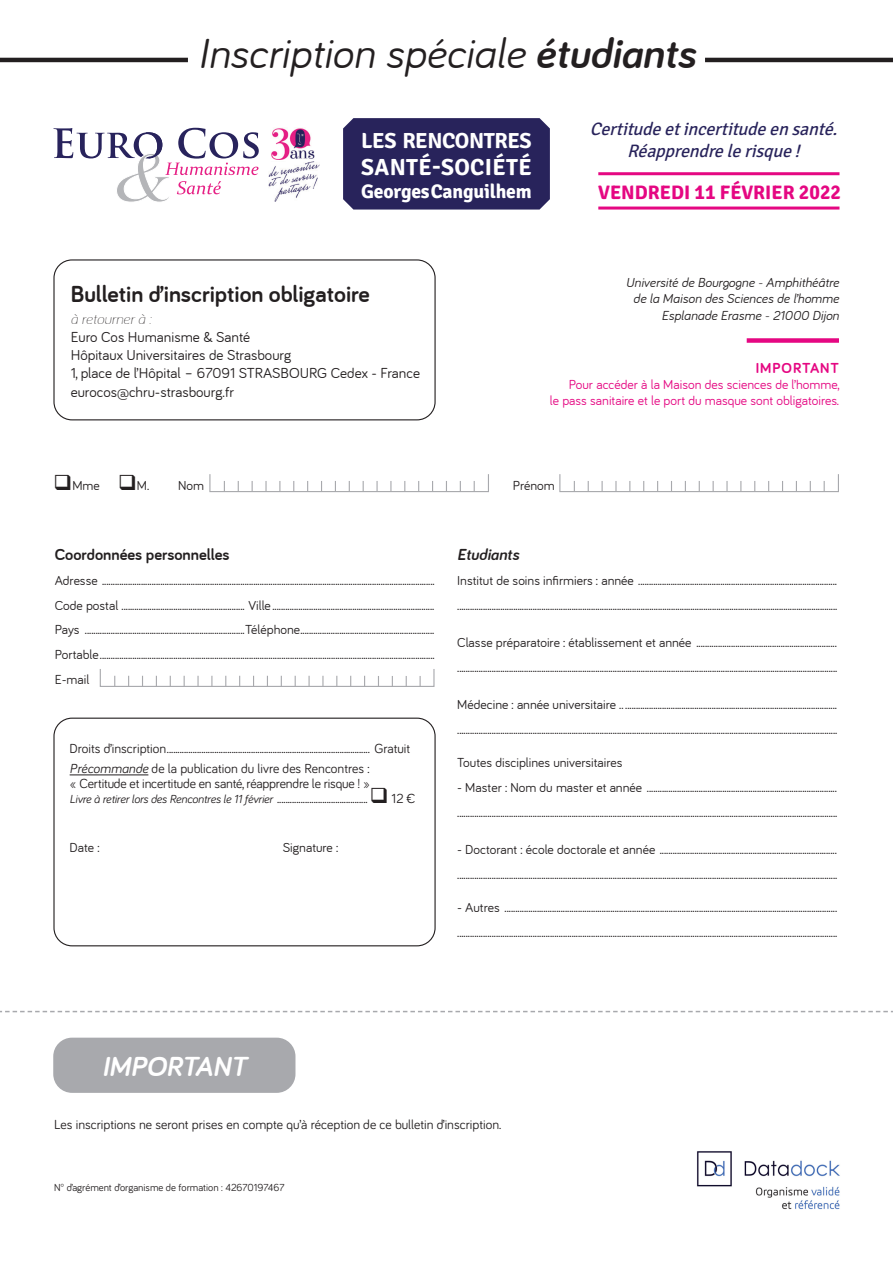
<style>
.page{position:relative;width:893px;height:1263px;background:#fff}
.page>*{position:absolute;margin:0;border:0;box-sizing:border-box;transform-origin:0 0}
.t1{font:italic 43.5px "Bariol";color:#231f20}
.t2{font:italic 700 28.5px "Bariol";color:#fff}
.t3{font:700 24px "Bariol";color:#231f20}
.t4{font:700 23.4px "Signika";letter-spacing:.015em;color:#fff}
.t5{font:700 21.9px "Signika";letter-spacing:-.02em;color:#fff}
.t6{font:700 19.65px "Signika";letter-spacing:-.01em;color:#fff}
.t7{font:700 19.5px "Signika";color:#e50782}
.Texte_Data{font:italic 18px "Signika";color:#28235b}
.t8{font:700 16.5px "Bariol";color:#231f20}
.t9{font:italic 700 16.5px "Bariol";color:#231f20}
.t10{font:15px "Bariol";color:#231f20}
.t11{font:italic 300 15px "Bariol";color:#231f20}
.t12{font:700 15px "Bariol";letter-spacing:.06em;color:#e50782}
.t13{font:13.5px "Bariol";color:#231f20}
.t14{font:13.5px "Bariol";color:#231f20}
.t15{font:italic 13.5px "Bariol";color:#231f20}
.t16{font:13.5px "Bariol";color:#e50782}
.t17{font:10.5px "Bariol";color:#231f20}
.s1{font-weight:700}
.s2{font-style:italic}
.s3{font-style:italic;font-size:12px}
</style>
<div class="page">
<hr style="left:0;top:58px;width:188px;height:4px;background:#231f20">
<hr style="left:705px;top:58px;width:188px;height:4px;background:#231f20">
<hr style="left:70px;top:775px;width:78px;height:1px;background:#231f20">
<div style="left:53px;top:259px;width:383px;height:161px;border:1px solid #231f20;border-radius:18px"></div>
<div style="left:54px;top:1038px;width:241px;height:54px;background:#a8a9ad;border-radius:18px"></div>
<div style="left:53px;top:1038px;width:242px;height:55px;border:2px solid #a8a9ad;border-radius:18px"></div>
<div style="left:53px;top:718px;width:383px;height:228px;border:1px solid #231f20;border-radius:18px"></div>
<div style="left:559px;top:474px;width:280px;height:18px;border:1px solid #a8a9ad"></div>
<svg style="left:601px;top:481px;width:2px;height:11px"></svg>
<svg style="left:615px;top:481px;width:2px;height:11px"></svg>
<svg style="left:726px;top:481px;width:2px;height:11px"></svg>
<div style="left:209px;top:474px;width:280px;height:18px;border:1px solid #a8a9ad"></div>
<svg style="left:265px;top:481px;width:2px;height:11px"></svg>
<svg style="left:376px;top:481px;width:2px;height:11px"></svg>
<div style="left:100px;top:668px;width:335px;height:19px;border:1px solid #a8a9ad"></div>
<svg style="left:197px;top:676px;width:2px;height:11px"></svg>
<svg style="left:308px;top:676px;width:2px;height:11px"></svg>
<svg style="left:0;top:1011px;width:893px;height:1px"></svg>
<img style="left:697px;top:1151px;width:143px;height:59px">
<div style="left:343px;top:118px;width:207px;height:92px;background:#28235b"></div>
<svg style="left:53px;top:128px;width:206px;height:74px"></svg>
<img style="left:271px;top:128px;width:44px;height:32px">
<img style="left:269px;top:161px;width:50px;height:41px">
<div style="left:747px;top:338px;width:92px;height:5px;background:#e50782"></div>
<hr style="left:598px;top:172px;width:241px;height:3px;background:#e50782">
<hr style="left:598px;top:207px;width:241px;height:3px;background:#e50782">
<p class="t1" style="left:198px;top:29px;width:499px">Inscription spéciale <span class="s1">étudiants</span></p>
<p class="t5" style="left:361px;top:125px;width:172px">LES RENCONTRES</p>
<p class="t6" style="left:361px;top:177px;width:172px">Georges Canguilhem</p>
<p class="t4" style="left:361px;top:151px;width:172px">SANTÉ-SOCIÉTÉ</p>
<p class="Texte_Data" style="left:590px;top:116px;width:255px">Certitudeetincertitudeensanté.</p>
<p class="Texte_Data" style="left:627px;top:138px;width:180px">Réapprendrelerisque!</p>
<p class="t7" style="left:598px;top:178px;width:244px">VENDREDI 11 FÉVRIER 2022</p>
<p class="t3" style="left:71px;top:281px;width:301px">Bulletin d’inscription obligatoire</p>
<p class="t11" style="left:71px;top:311px;width:82px">à retourner à :</p>
<p class="t10" style="left:71px;top:329px;width:181px">Euro Cos Humanisme &amp; Santé</p>
<p class="t10" style="left:71px;top:347px;width:222px">Hôpitaux Universitaires de Strasbourg</p>
<p class="t10" style="left:71px;top:365px;width:351px">1, place de l’Hôpital – 67091 STRASBOURG Cedex - France</p>
<p class="t10" style="left:71px;top:383px;width:165px">eurocos@chru-strasbourg.fr</p>
<p class="t15" style="left:626px;top:274px;width:215px">Université de Bourgogne - Amphithéâtre</p>
<p class="t15" style="left:633px;top:291px;width:207px">de la Maison des Sciences de l’homme</p>
<p class="t15" style="left:661px;top:308px;width:179px">Esplanade Erasme - 21000 Dijon</p>
<p class="t12" style="left:756px;top:359px;width:85px">IMPORTANT</p>
<p class="t16" style="left:569px;top:377px;width:272px">Pour accéder à la Maison des sciences de l’homme,</p>
<p class="t16" style="left:550px;top:393px;width:291px">le pass sanitaire et le port du masque sont obligatoires.</p>
<p class="t13" style="left:54px;top:478px;width:97px">❑Mme ❑M.</p>
<p class="t13" style="left:178px;top:478px;width:27px">Nom</p>
<p class="t13" style="left:513px;top:478px;width:44px">Prénom</p>
<p class="t8" style="left:55px;top:545px;width:176px">Coordonnées personnelles</p>
<p class="t13" style="left:55px;top:573px;width:382px">Adresse ..........................................................................................................................................................</p>
<p class="t13" style="left:55px;top:597px;width:381px">Code postal ......................................................... Ville...........................................................................</p>
<p class="t13" style="left:55px;top:622px;width:381px">Pays ..........................................................................Téléphone..............................................................</p>
<p class="t13" style="left:55px;top:647px;width:382px">Portable...........................................................................................................................................................</p>
<p class="t13" style="left:55px;top:671px;width:36px">E-mail</p>
<p class="t14" style="left:70px;top:739px;width:342px">Droits d’inscription.............................................................................................. Gratuit</p>
<p class="t14" style="left:70px;top:759px;width:301px"><span class="s2">Précommande</span> de la publication du livre des Rencontres :</p>
<p class="t14" style="left:70px;top:774px;width:302px">« Certitude et incertitude en santé, réapprendre le risque ! »</p>
<p class="t14" style="left:70px;top:789px;width:347px"><span class="s3">Livre à retirer lors des Rencontres le 11 février</span> ..........................................❑ 12 €</p>
<p class="t13" style="left:70px;top:839px;width:31px">Date :</p>
<p class="t13" style="left:283px;top:839px;width:57px">Signature :</p>
<p class="t9" style="left:457px;top:545px;width:63px">Etudiants</p>
<p class="t13" style="left:457px;top:573px;width:381px">Institut de soins infirmiers : année ............................................................................................</p>
<p class="t13" style="left:457px;top:597px;width:382px">................................................................................................................................................................................</p>
<p class="t13" style="left:457px;top:635px;width:381px">Classe préparatoire : établissement et année .................................................................</p>
<p class="t13" style="left:457px;top:660px;width:382px">................................................................................................................................................................................</p>
<p class="t13" style="left:457px;top:697px;width:381px">Médecine : année universitaire .. ..................................................................................................</p>
<p class="t13" style="left:457px;top:722px;width:382px">................................................................................................................................................................................</p>
<p class="t13" style="left:457px;top:755px;width:167px">Toutes disciplines universitaires</p>
<p class="t13" style="left:457px;top:780px;width:381px">- Master : Nom du master et année ........................................................................................</p>
<p class="t13" style="left:457px;top:804px;width:382px">................................................................................................................................................................................</p>
<p class="t13" style="left:457px;top:842px;width:381px">- Doctorant : école doctorale et année ..................................................................................</p>
<p class="t13" style="left:457px;top:867px;width:382px">................................................................................................................................................................................</p>
<p class="t13" style="left:457px;top:900px;width:382px">- Autres ..........................................................................................................................................................</p>
<p class="t13" style="left:457px;top:925px;width:382px">................................................................................................................................................................................</p>
<p class="t2" style="left:102px;top:1051px;width:146px">IMPORTANT</p>
<p class="t14" style="left:54px;top:1116px;width:449px">Les inscriptions ne seront prises en compte qu’à réception de ce bulletin d’inscription.</p>
<p class="t17" style="left:54px;top:1180px;width:232px">N° d’agrément d’organisme de formation : 42670197467</p>
</div>
